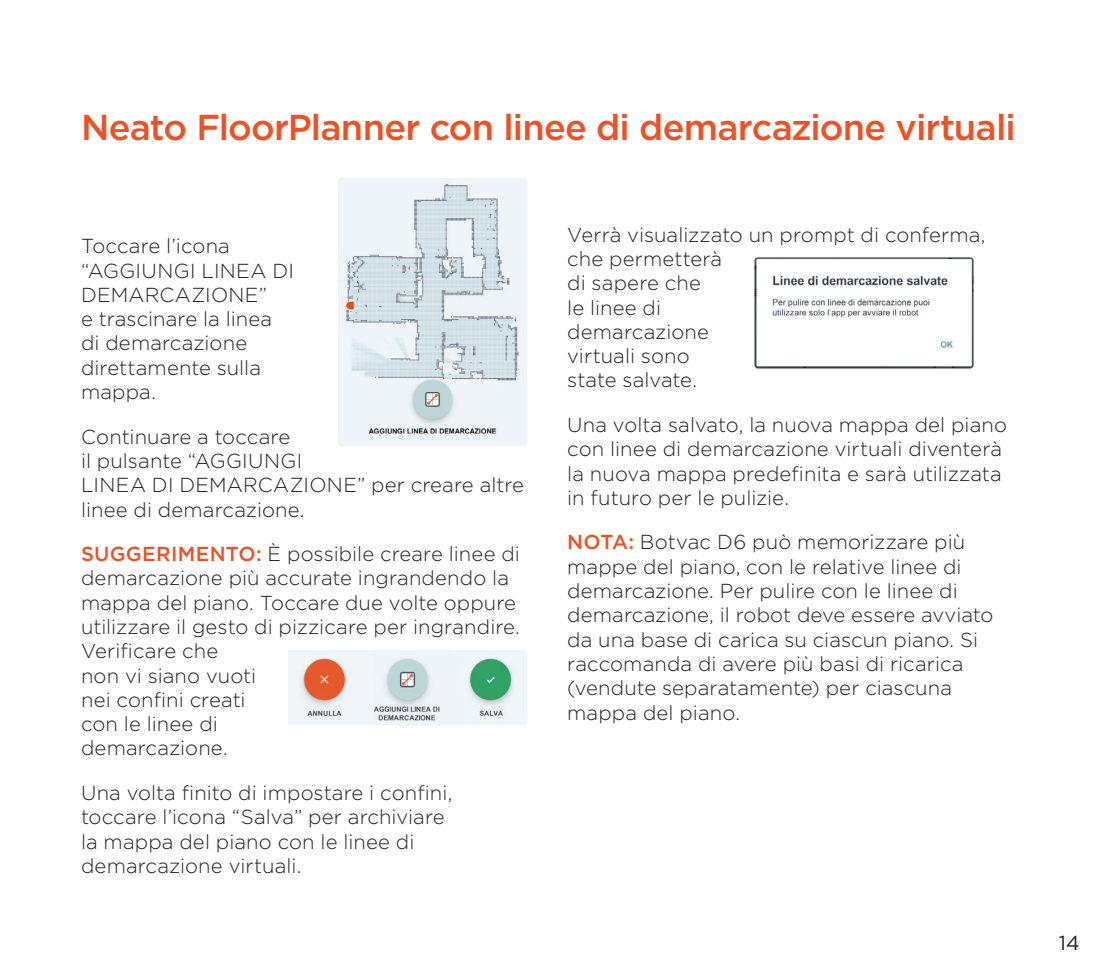
<style>
.page{position:relative;width:1094px;height:972px;background:#fff}
.page>*{position:absolute;margin:0;border:0;box-sizing:border-box;transform-origin:0 0}
.t1{font:500 36px "Gotham";letter-spacing:-.02em;color:#f05022}
.t2{font:300 20.25px/24.3px "Gotham";letter-spacing:.005em;color:#231f20}
.t3{font:20.25px "Gotham";color:#231f20}
.s1{font-weight:500;color:#f05022}
</style>
<div class="page">
<img style="left:338px;top:179px;width:189px;height:267px">
<img style="left:288px;top:651px;width:238px;height:73px">
<img style="left:754px;top:257px;width:220px;height:112px">
<h1 class="t1" style="left:81px;top:104px;width:936px">Neato FloorPlanner con linee di demarcazione virtuali</h1>
<p class="t2" style="left:81px;top:233px;width:214px">Toccare l’icona “AGGIUNGI LINEA DI<br>DEMARCAZIONE”<br>e trascinare la linea di demarcazione direttamente sulla mappa.</p>
<p class="t2" style="left:81px;top:424px;width:444px">Continuare a toccare<br>il pulsante “AGGIUNGI<br>LINEA DI DEMARCAZIONE” per creare altre linee di demarcazione.</p>
<p class="t2" style="left:81px;top:541px;width:440px"><span class="s1">SUGGERIMENTO:</span> È possibile creare linee di demarcazione più accurate ingrandendo la mappa del piano. Toccare due volte oppure utilizzare il gesto di pizzicare per ingrandire.<br>Verificare che<br>non vi siano vuoti<br>nei confini creati<br>con le linee di<br>demarcazione.</p>
<p class="t2" style="left:81px;top:780px;width:373px">Una volta finito di impostare i confini, toccare l’icona “Salva” per archiviare la mappa del piano con le linee di demarcazione virtuali.</p>
<p class="t2" style="left:567px;top:222px;width:420px">Verrà visualizzato un prompt di conferma, che permetterà<br>di sapere che<br>le linee di<br>demarcazione<br>virtuali sono<br>state salvate.</p>
<p class="t2" style="left:567px;top:412px;width:441px">Una volta salvato, la nuova mappa del piano con linee di demarcazione virtuali diventerà la nuova mappa predefinita e sarà utilizzata in futuro per le pulizie.</p>
<p class="t2" style="left:567px;top:530px;width:428px"><span class="s1">NOTA:</span> Botvac D6 può memorizzare più mappe del piano, con le relative linee di demarcazione. Per pulire con le linee di demarcazione, il robot deve essere avviato da una base di carica su ciascun piano. Si raccomanda di avere più basi di ricarica (vendute separatamente) per ciascuna mappa del piano.</p>
<p class="t3" style="left:1058px;top:930px;width:22px">14</p>
</div>
